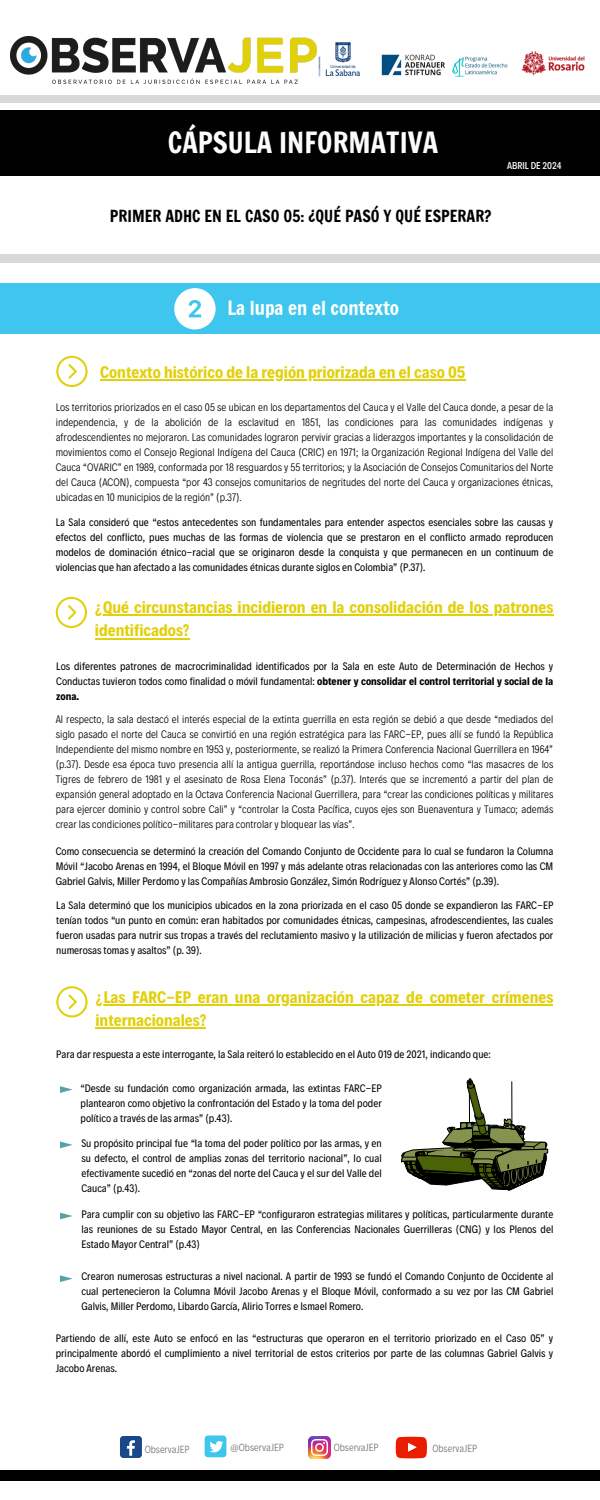
<style>
.page{position:relative;width:600px;height:1500px;background:#fff}
.page>*{position:absolute;margin:0;border:0;box-sizing:border-box;transform-origin:0 0}
.t1{font:28px "Francois One";color:#fcfcfc}
.t2{font:19px "Francois One";color:#fff}
.t3{font:700 17px/23.2px "Decalotype";color:#e2d00b}
.t4{font:16px "Francois One";color:#000}
.t5{font:11px/15px "Decalotype";color:#000;text-align:justify}
.t6{font:300 11px/15px "Decalotype";color:#000;text-align:justify}
.t7{font:300 10.5px "Decalotype";color:#737373}
.t8{font:500 10px "Decalotype";color:#fcfcfc}
.s1{font-weight:700}
</style>
<div class="page">
<div style="left:0;top:96px;width:600px;height:6px;background:#d9d9d9"></div>
<img style="left:10px;top:37px;width:351px;height:46px">
<img style="left:521px;top:51px;width:64px;height:25px">
<div style="left:0;top:110px;width:600px;height:66px;background:#010101"></div>
<div style="left:0;top:255px;width:600px;height:8px;background:#d9d9d9"></div>
<div style="left:0;top:1471px;width:600px;height:9px;background:#000"></div>
<div style="left:120px;top:1436px;width:22px;height:22px;background:#1a4789;border-radius:3px"></div>
<svg style="left:127px;top:1440px;width:8px;height:16px"></svg>
<div style="left:205px;top:1436px;width:21px;height:21px;background:#3fc6ee;border-radius:3px"></div>
<svg style="left:209px;top:1441px;width:14px;height:11px"></svg>
<img style="left:308px;top:1437px;width:22px;height:21px">
<svg style="left:396px;top:1437px;width:31px;height:21px"></svg>
<img style="left:382px;top:54px;width:125px;height:22px">
<div style="left:0;top:284px;width:600px;height:50px;background:#3fc6ee"></div>
<svg style="left:174px;top:288px;width:42px;height:41px"></svg>
<svg style="left:56px;top:356px;width:32px;height:31px"></svg>
<svg style="left:56px;top:597px;width:31px;height:31px"></svg>
<svg style="left:56px;top:986px;width:32px;height:31px"></svg>
<svg style="left:60px;top:1086px;width:13px;height:7px"></svg>
<svg style="left:60px;top:1142px;width:13px;height:6px"></svg>
<svg style="left:60px;top:1213px;width:13px;height:6px"></svg>
<svg style="left:60px;top:1275px;width:13px;height:7px"></svg>
<svg style="left:401px;top:1079px;width:147px;height:111px"></svg>
<hr style="left:100px;top:379px;width:366px;height:2px;background:#e2d00b">
<hr style="left:95px;top:615px;width:458px;height:1px;background:#e2d00b">
<hr style="left:95px;top:638px;width:95px;height:1px;background:#e2d00b">
<hr style="left:95px;top:1004px;width:458px;height:2px;background:#e2d00b">
<hr style="left:95px;top:1027px;width:111px;height:2px;background:#e2d00b">
<h3 class="t1" style="left:168px;top:122px;width:272px">CÁPSULA INFORMATIVA</h3>
<h5 class="t4" style="left:110px;top:205px;width:383px">PRIMER ADHC EN EL CASO 05: ¿QUÉ PASÓ Y QUÉ ESPERAR?</h5>
<p class="t8" style="left:507px;top:159px;width:56px">ABRIL DE 2024</p>
<p class="t2" style="left:227px;top:294px;width:173px">La lupa en el contexto</p>
<p class="t3" style="left:100px;top:359px;width:367px">Contexto histórico de la región priorizada en el caso 05</p>
<p class="t6" style="left:56px;top:399px;width:499px">Los territorios priorizados en el caso 05 se ubican en los departamentos del Cauca y el Valle del Cauca donde, a pesar de la independencia, y de la abolición de la esclavitud en 1851, las condiciones para las comunidades indígenas y afrodescendientes no mejoraron. Las comunidades lograron pervivir gracias a liderazgos importantes y la consolidación de movimientos como el Consejo Regional Indígena del Cauca (CRIC) en 1971; la Organización Regional Indígena del Valle del Cauca “OVARIC” en 1989, conformada por 18 resguardos y 55 territorios; y la Asociación de Consejos Comunitarios del Norte del Cauca (ACON), compuesta “por 43 consejos comunitarios de negritudes del norte del Cauca y organizaciones étnicas, ubicadas en 10 municipios de la región” (p.37).</p>
<p class="t5" style="left:56px;top:514px;width:499px">La Sala consideró que “estos antecedentes son fundamentales para entender aspectos esenciales sobre las causas y efectos del conflicto, pues muchas de las formas de violencia que se prestaron en el conflicto armado reproducen modelos de dominación étnico-racial que se originaron desde la conquista y que permanecen en un continuum de violencias que han afectado a las comunidades étnicas durante siglos en Colombia” (P.37).</p>
<p class="t3" style="left:95px;top:595px;width:460px">¿Qué circunstancias incidieron en la consolidación de los patrones identificados?</p>
<p class="t5" style="left:56px;top:658px;width:499px">Los diferentes patrones de macrocriminalidad identificados por la Sala en este Auto de Determinación de Hechos y Conductas tuvieron todos como finalidad o móvil fundamental: <span class="s1">obtener y consolidar el control territorial y social de la zona.</span></p>
<h4 class="t6" style="left:56px;top:711px;width:499px">Al respecto, la sala destacó el interés especial de la extinta guerrilla en esta región se debió a que desde “mediados del siglo pasado el norte del Cauca se convirtió en una región estratégica para las FARC-EP, pues allí se fundó la República Independiente del mismo nombre en 1953 y, posteriormente, se realizó la Primera Conferencia Nacional Guerrillera en 1964” (p.37). Desde esa época tuvo presencia allí la antigua guerrilla, reportándose incluso hechos como “las masacres de los Tigres de febrero de 1981 y el asesinato de Rosa Elena Toconás” (p.37). Interés que se incrementó a partir del plan de expansión general adoptado en la Octava Conferencia Nacional Guerrillera, para “crear las condiciones políticas y militares para ejercer dominio y control sobre Cali” y “controlar la Costa Pacífica, cuyos ejes son Buenaventura y Tumaco; además crear las condiciones político-militares para controlar y bloquear las vías”.</h4>
<p class="t5" style="left:56px;top:842px;width:499px">Como consecuencia se determinó la creación del Comando Conjunto de Occidente para lo cual se fundaron la Columna Móvil “Jacobo Arenas en 1994, el Bloque Móvil en 1997 y más adelante otras relacionadas con las anteriores como las CM Gabriel Galvis, Miller Perdomo y las Compañías Ambrosio González, Simón Rodríguez y Alonso Cortés” (p.39).</p>
<p class="t5" style="left:56px;top:897px;width:499px">La Sala determinó que los municipios ubicados en la zona priorizada en el caso 05 donde se expandieron las FARC-EP tenían todos “un punto en común: eran habitados por comunidades étnicas, campesinas, afrodescendientes, las cuales fueron usadas para nutrir sus tropas a través del reclutamiento masivo y la utilización de milicias y fueron afectados por numerosas tomas y asaltos” (p. 39).</p>
<p class="t3" style="left:95px;top:984px;width:459px">¿Las FARC-EP eran una organización capaz de cometer crímenes internacionales?</p>
<p class="t5" style="left:56px;top:1046px;width:436px">Para dar respuesta a este interrogante, la Sala reiteró lo establecido en el Auto 019 de 2021, indicando que:</p>
<p class="t5" style="left:81px;top:1080px;width:303px">“Desde su fundación como organización armada, las extintas FARC-EP plantearon como objetivo la confrontación del Estado y la toma del poder político a través de las armas” (p.43).</p>
<p class="t5" style="left:81px;top:1135px;width:302px">Su propósito principal fue “la toma del poder político por las armas, y en su defecto, el control de amplias zonas del territorio nacional”, lo cual efectivamente sucedió en “zonas del norte del Cauca y el sur del Valle del Cauca” (p.43).</p>
<h4 class="t5" style="left:81px;top:1206px;width:473px">Para cumplir con su objetivo las FARC-EP “configuraron estrategias militares y políticas, particularmente durante las reuniones de su Estado Mayor Central, en las Conferencias Nacionales Guerrilleras (CNG) y los Plenos del Estado Mayor Central” (p.43)</h4>
<p class="t5" style="left:81px;top:1268px;width:473px">Crearon numerosas estructuras a nivel nacional. A partir de 1993 se fundó el Comando Conjunto de Occidente al cual pertenecieron la Columna Móvil Jacobo Arenas y el Bloque Móvil, conformado a su vez por las CM Gabriel Galvis, Miller Perdomo, Libardo García, Alirio Torres e Ismael Romero.</p>
<p class="t5" style="left:56px;top:1330px;width:499px">Partiendo de allí, este Auto se enfocó en las “estructuras que operaron en el territorio priorizado en el Caso 05” y principalmente abordó el cumplimiento a nivel territorial de estos criterios por parte de las columnas Gabriel Galvis y Jacobo Arenas.</p>
<h2 class="t7" style="left:145px;top:1443px;width:46px">ObservaJEP</h2>
<p class="t7" style="left:334px;top:1440px;width:46px">ObservaJEP</p>
<p class="t7" style="left:230px;top:1440px;width:55px">@ObservaJEP</p>
<h4 class="t7" style="left:432px;top:1441px;width:46px">ObservaJEP</h4>
</div>
